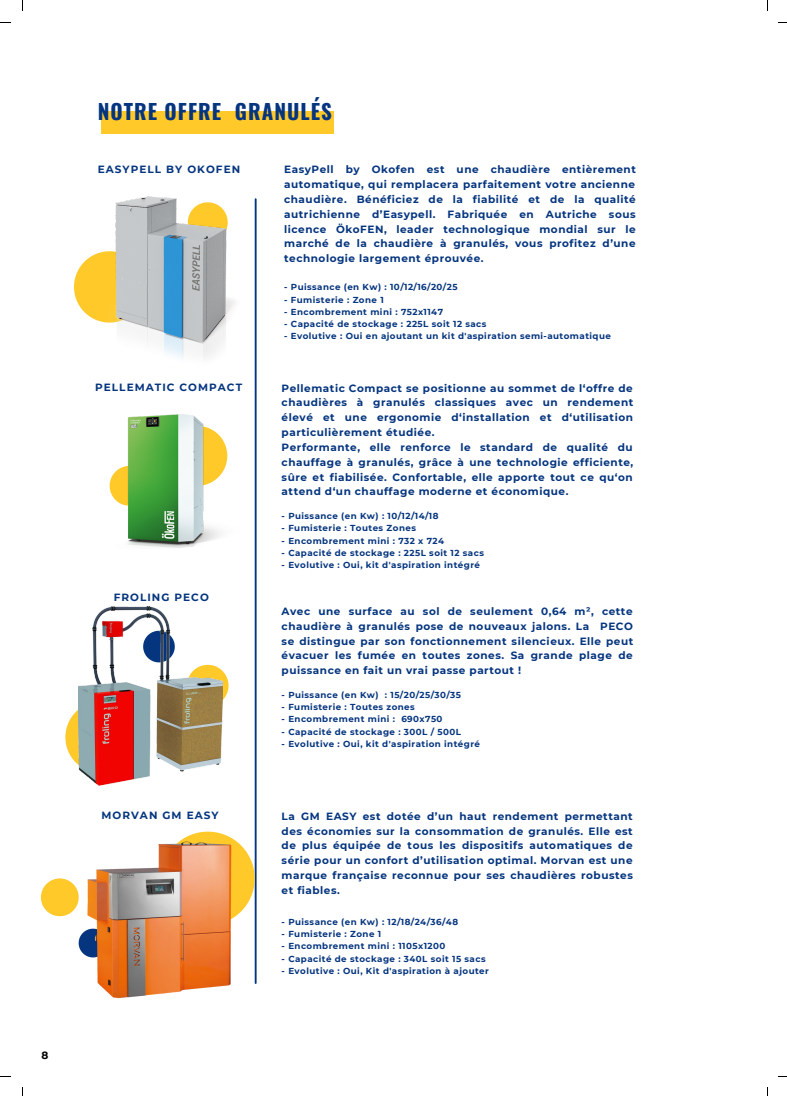
<style>
.page{position:relative;width:787px;height:1096px;background:#fff}
.page>*{position:absolute;margin:0;border:0;box-sizing:border-box;transform-origin:0 0}
.t1{font:700 20.88px "Oswald";letter-spacing:.05em;color:#05357f}
.t2{font:700 10.5px/14.9px "Montserrat";letter-spacing:.05em;color:#05357f;text-align:justify}
.t3{font:700 10.5px "Montserrat";letter-spacing:.1em;color:#05357f}
.t4{font:700 10.5px "Montserrat";color:#000}
.t5{font:700 8.75px "Montserrat";letter-spacing:.05em;color:#05357f}
</style>
<div class="page">
<svg style="left:74px;top:254px;width:21px;height:66px"></svg>
<img style="left:95px;top:196px;width:140px;height:162px">
<hr style="left:255px;top:199px;width:2px;height:783px;background:#05357f">
<img style="left:109px;top:410px;width:148px;height:138px">
<svg style="left:65px;top:670px;width:164px;height:98px"></svg>
<img style="left:79px;top:606px;width:143px;height:179px">
<svg style="left:181px;top:831px;width:74px;height:94px"></svg>
<svg style="left:41px;top:878px;width:38px;height:38px"></svg>
<svg style="left:79px;top:934px;width:3px;height:18px"></svg>
<img style="left:82px;top:840px;width:159px;height:158px">
<div style="left:101px;top:111px;width:233px;height:22px;background:#ffc929"></div>
<p class="t4" style="left:41px;top:1048px;width:8px">8</p>
<p class="t1" style="left:98px;top:95px;width:236px">NOTRE OFFRE GRANULÉS</p>
<p class="t3" style="left:98px;top:163px;width:144px">EASYPELL BY OKOFEN</p>
<p class="t2" style="left:284px;top:162px;width:353px">EasyPell by Okofen est une chaudière entièrement automatique, qui remplacera parfaitement votre ancienne chaudière. Bénéficiez de la fiabilité et de la qualité autrichienne d’Easypell. Fabriquée en Autriche sous licence ÖkoFEN, leader technologique mondial sur le marché de la chaudière à granulés, vous profitez d’une technologie largement éprouvée.</p>
<p class="t5" style="left:284px;top:282px;width:175px">- Puissance (en Kw) : 10/12/16/20/25</p>
<p class="t5" style="left:284px;top:294px;width:101px">- Fumisterie : Zone 1</p>
<p class="t5" style="left:284px;top:306px;width:160px">- Encombrement mini : 752x1147</p>
<p class="t5" style="left:284px;top:318px;width:204px">- Capacité de stockage : 225L soit 12 sacs</p>
<p class="t5" style="left:284px;top:331px;width:328px">- Evolutive : Oui en ajoutant un kit d'aspiration semi-automatique</p>
<p class="t3" style="left:95px;top:381px;width:149px">PELLEMATIC COMPACT</p>
<p class="t2" style="left:282px;top:380px;width:353px">Pellematic Compact se positionne au sommet de l‘offre de chaudières à granulés classiques avec un rendement élevé et une ergonomie d‘installation et d‘utilisation particulièrement étudiée.</p>
<p class="t2" style="left:282px;top:439px;width:353px">Performante, elle renforce le standard de qualité du chauffage à granulés, grâce à une technologie efficiente, sûre et fiabilisée. Confortable, elle apporte tout ce qu‘on attend d‘un chauffage moderne et économique.</p>
<p class="t5" style="left:282px;top:510px;width:158px">- Puissance (en Kw) : 10/12/14/18</p>
<p class="t5" style="left:282px;top:523px;width:136px">- Fumisterie : Toutes Zones</p>
<p class="t5" style="left:282px;top:535px;width:164px">- Encombrement mini : 732 x 724</p>
<p class="t5" style="left:282px;top:547px;width:204px">- Capacité de stockage : 225L soit 12 sacs</p>
<p class="t5" style="left:282px;top:559px;width:200px">- Evolutive : Oui, kit d'aspiration intégré</p>
<p class="t3" style="left:114px;top:591px;width:97px">FROLING PECO</p>
<p class="t2" style="left:282px;top:603px;width:353px">Avec une surface au sol de seulement 0,64 m², cette chaudière à granulés pose de nouveaux jalons. La PECO se distingue par son fonctionnement silencieux. Elle peut évacuer les fumée en toutes zones. Sa grande plage de puissance en fait un vrai passe partout !</p>
<p class="t5" style="left:282px;top:689px;width:181px">- Puissance (en Kw) : 15/20/25/30/35</p>
<p class="t5" style="left:282px;top:701px;width:135px">- Fumisterie : Toutes zones</p>
<p class="t5" style="left:282px;top:713px;width:162px">- Encombrement mini : 690x750</p>
<p class="t5" style="left:282px;top:726px;width:181px">- Capacité de stockage : 300L / 500L</p>
<p class="t5" style="left:282px;top:738px;width:200px">- Evolutive : Oui, kit d'aspiration intégré</p>
<p class="t3" style="left:101px;top:809px;width:119px">MORVAN GM EASY</p>
<p class="t2" style="left:282px;top:808px;width:353px">La GM EASY est dotée d’un haut rendement permettant des économies sur la consommation de granulés. Elle est de plus équipée de tous les dispositifs automatiques de série pour un confort d’utilisation optimal. Morvan est une marque française reconnue pour ses chaudières robustes et fiables.</p>
<p class="t5" style="left:282px;top:916px;width:178px">- Puissance (en Kw) : 12/18/24/36/48</p>
<p class="t5" style="left:282px;top:928px;width:101px">- Fumisterie : Zone 1</p>
<p class="t5" style="left:282px;top:940px;width:165px">- Encombrement mini : 1105x1200</p>
<p class="t5" style="left:282px;top:953px;width:205px">- Capacité de stockage : 340L soit 15 sacs</p>
<p class="t5" style="left:282px;top:965px;width:209px">- Evolutive : Oui, Kit d'aspiration à ajouter</p>
</div>
